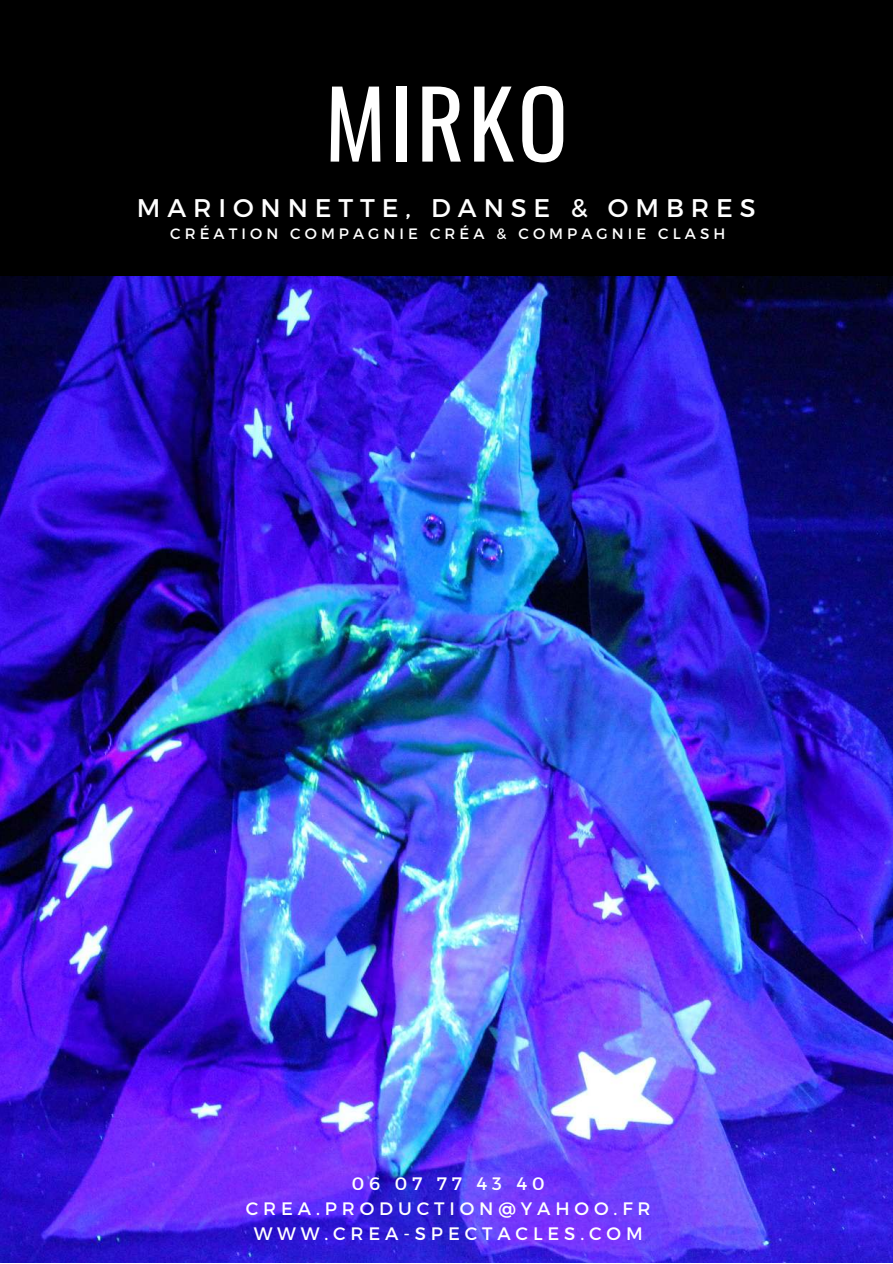
<style>
.page{position:relative;width:893px;height:1264px;background:#fff}
.page>*{position:absolute;margin:0;border:0;box-sizing:border-box;transform-origin:0 0}
.t1{font:92.55px "Oswald";letter-spacing:.04em;color:#fff}
.t2{font:25.5px "Montserrat";letter-spacing:.27em;color:#fff}
.t3{font:18px/24.8px "Montserrat";letter-spacing:.27em;color:#fff;text-align:center}
.t4{font:15px "Montserrat";letter-spacing:.27em;color:#fff}
</style>
<div class="page">
<div style="left:0;top:0;width:892px;height:1262px;background:#000"></div>
<img style="left:0;top:277px;width:892px;height:985px">
<h1 class="t1" style="left:325px;top:51px;width:244px">MIRKO</h1>
<h2 class="t2" style="left:137px;top:191px;width:620px">MARIONNETTE, DANSE &amp; OMBRES</h2>
<p class="t4" style="left:170px;top:224px;width:556px">CRÉATION COMPAGNIE CRÉA &amp; COMPAGNIE CLASH</p>
<p class="t3" style="left:246px;top:1170px;width:406px">06 07 77 43 40<br>CREA.PRODUCTION@YAHOO.FR<br>WWW.CREA-SPECTACLES.COM</p>
</div>
